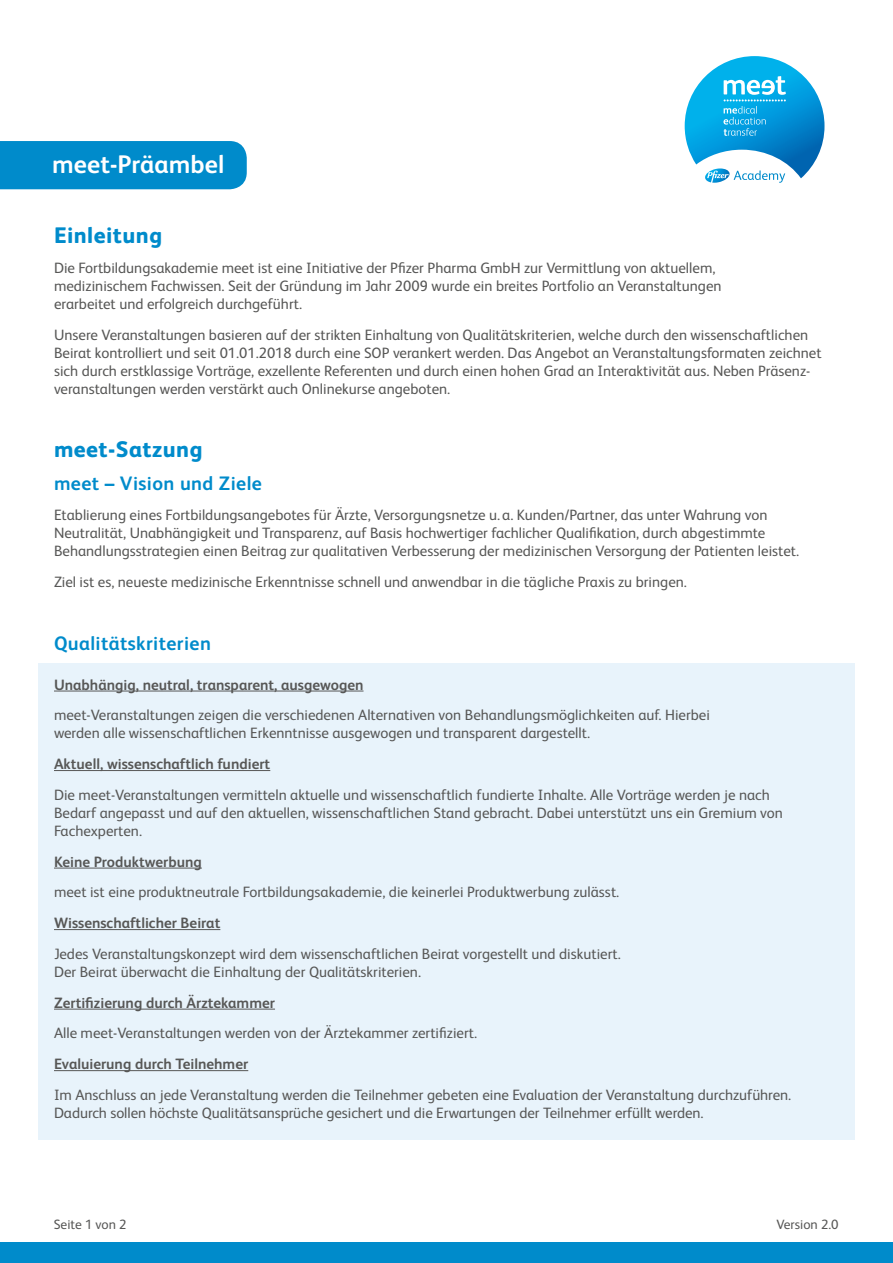
<style>
.page{position:relative;width:893px;height:1263px;background:#fff}
.page>*{position:absolute;margin:0;border:0;box-sizing:border-box;transform-origin:0 0}
.t1{font:700 25.5px "FS Albert Pro";letter-spacing:.005em;color:#fff}
.t2{font:800 22.5px "FS Albert Pro";letter-spacing:.02em;color:#008bcb}
.t3{font:700 19.5px "FS Albert Pro";letter-spacing:.02em;color:#008bcb}
.t4{font:15px/18px "FS Albert Pro";color:#575756}
.t5{font:700 15px "FS Albert Pro";color:#575756}
.t6{font:13.5px "FS Albert Pro";color:#575756}
</style>
<div class="page">
<div style="left:38px;top:663px;width:817px;height:477px;background:#e8f3fb"></div>
<div style="left:0;top:1243px;width:893px;height:20px;background:#008bcb"></div>
<svg style="left:685px;top:56px;width:139px;height:127px"></svg>
<hr style="left:54px;top:691px;width:310px;height:1px;background:#575756">
<hr style="left:54px;top:770px;width:216px;height:1px;background:#575756">
<hr style="left:54px;top:868px;width:148px;height:1px;background:#575756">
<hr style="left:54px;top:929px;width:166px;height:1px;background:#575756">
<hr style="left:54px;top:1009px;width:221px;height:1px;background:#575756">
<hr style="left:54px;top:1070px;width:194px;height:1px;background:#575756">
<div style="left:0;top:141px;width:247px;height:48px;background:#008bcb"></div>
<h1 class="t1" style="left:52px;top:146px;width:174px">meet-Präambel</h1>
<h2 class="t2" style="left:54px;top:217px;width:110px">Einleitung</h2>
<p class="t4" style="left:54px;top:258px;width:669px">Die Fortbildungsakademie meet ist eine Initiative der Pfizer Pharma GmbH zur Vermittlung von aktuellem, medizinischem Fachwissen. Seit der Gründung im Jahr 2009 wurde ein breites Portfolio an Veranstaltungen erarbeitet und erfolgreich durchgeführt.</p>
<p class="t4" style="left:54px;top:325px;width:769px">Unsere Veranstaltungen basieren auf der strikten Einhaltung von Qualitätskriterien, welche durch den wissenschaftlichen Beirat kontrolliert und seit 01.01.2018 durch eine SOP verankert werden. Das Angebot an Veranstaltungsformaten zeichnet sich durch erstklassige Vorträge, exzellente Referenten und durch einen hohen Grad an Interaktivität aus. Neben Präsenz&shy;veranstaltungen werden verstärkt auch Onlinekurse angeboten.</p>
<h2 class="t2" style="left:54px;top:432px;width:150px">meet-Satzung</h2>
<h3 class="t3" style="left:54px;top:469px;width:209px">meet – Vision und Ziele</h3>
<p class="t4" style="left:54px;top:505px;width:747px">Etablierung eines Fortbildungsangebotes für Ärzte, Versorgungsnetze u.a. Kunden/Partner, das unter Wahrung von<br>Neutralität, Unabhängigkeit und Transparenz, auf Basis hochwertiger fachlicher Qualifikation, durch abgestimmte<br>Behandlungsstrategien einen Beitrag zur qualitativen Verbesserung der medizinischen Versorgung der Patienten leistet.</p>
<p class="t4" style="left:54px;top:572px;width:634px">Ziel ist es, neueste medizinische Erkenntnisse schnell und anwendbar in die tägliche Praxis zu bringen.</p>
<h3 class="t3" style="left:54px;top:630px;width:158px">Qualitätskriterien</h3>
<p class="t5" style="left:54px;top:674px;width:311px">Unabhängig, neutral, transparent, ausgewogen</p>
<p class="t4" style="left:54px;top:705px;width:657px">meet-Veranstaltungen zeigen die verschiedenen Alternativen von Behandlungsmöglichkeiten auf. Hierbei werden alle wissenschaftlichen Erkenntnisse ausgewogen und transparent dargestellt.</p>
<p class="t5" style="left:54px;top:753px;width:218px">Aktuell, wissenschaftlich fundiert</p>
<p class="t4" style="left:54px;top:784px;width:730px">Die meet-Veranstaltungen vermitteln aktuelle und wissenschaftlich fundierte Inhalte. Alle Vorträge werden je nach<br>Bedarf angepasst und auf den aktuellen, wissenschaftlichen Stand gebracht. Dabei unterstützt uns ein Gremium von<br>Fachexperten.</p>
<p class="t5" style="left:54px;top:851px;width:149px">Keine Produktwerbung</p>
<p class="t4" style="left:54px;top:882px;width:567px">meet ist eine produktneutrale Fortbildungsakademie, die keinerlei Produktwerbung zulässt.</p>
<p class="t5" style="left:54px;top:912px;width:168px">Wissenschaftlicher Beirat</p>
<p class="t4" style="left:54px;top:943px;width:568px">Jedes Veranstaltungskonzept wird dem wissenschaftlichen Beirat vorgestellt und diskutiert.<br>Der Beirat überwacht die Einhaltung der Qualitätskriterien.</p>
<p class="t5" style="left:54px;top:992px;width:223px">Zertifizierung durch Ärztekammer</p>
<p class="t4" style="left:54px;top:1023px;width:425px">Alle meet-Veranstaltungen werden von der Ärztekammer zertifiziert.</p>
<p class="t5" style="left:54px;top:1053px;width:196px">Evaluierung durch Teilnehmer</p>
<p class="t4" style="left:54px;top:1084px;width:739px">Im Anschluss an jede Veranstaltung werden die Teilnehmer gebeten eine Evaluation der Veranstaltung durchzuführen.<br>Dadurch sollen höchste Qualitätsansprüche gesichert und die Erwartungen der Teilnehmer erfüllt werden.</p>
<p class="t6" style="left:54px;top:1214px;width:74px">Seite 1 von 2</p>
<p class="t6" style="left:776px;top:1214px;width:64px">Version 2.0</p>
</div>
